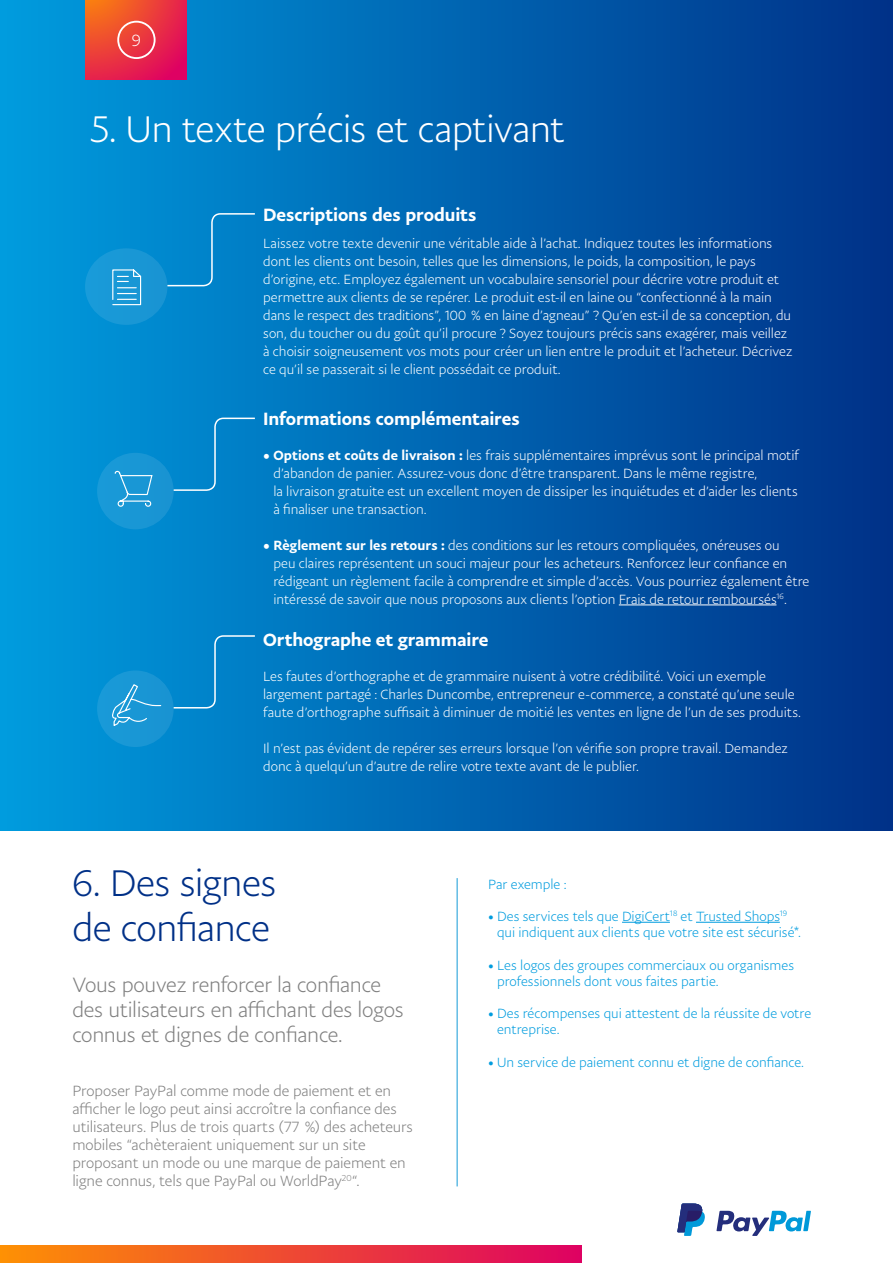
<style>
.page{position:relative;width:893px;height:1263px;background:#fff}
.page>*{position:absolute;margin:0;border:0;box-sizing:border-box;transform-origin:0 0}
.t1{font:300 37.5px "Pay Pal Sans Big";letter-spacing:-.02em;color:#fff}
.t2{font:300 37.5px/45px "Pay Pal Sans Big";letter-spacing:-.015em;color:#003087}
.t3{font:300 21px/25.2px "Pay Pal Sans Big";letter-spacing:-.015em;color:#808080}
.t4{font:500 18px "Pay Pal Sans Big";letter-spacing:-.005em;color:#fff}
.t5{font:300 16.5px "Pay Pal Sans Big";color:#fff}
.t6{font:300 15px/18px "Pay Pal Sans Big";letter-spacing:-.005em;color:#808080}
.t7{font:300 13.5px/18px "Pay Pal Sans Big";color:#fff}
.t8{font:300 13.5px/16.2px "Pay Pal Sans Big";color:#009cde}
.s1{font-weight:500}
</style>
<div class="page">
<div style="left:0;top:0;width:893px;height:830px;background:linear-gradient(to right,#009cde,#003188)"></div>
<hr style="left:619px;top:605px;width:157px;height:1px;background:#fff">
<div style="left:97px;top:670px;width:77px;height:77px;background:#1997d5;border-radius:50%"></div>
<div style="left:172px;top:634px;width:84px;height:75px;background:#0083ca"></div>
<svg style="left:112px;top:684px;width:50px;height:42px"></svg>
<div style="left:97px;top:453px;width:77px;height:76px;background:#1997d5;border-radius:50%"></div>
<div style="left:172px;top:417px;width:84px;height:75px;background:#0083ca"></div>
<svg style="left:114px;top:471px;width:39px;height:36px"></svg>
<div style="left:85px;top:248px;width:82px;height:77px;background:#1998d6;border-radius:50%"></div>
<div style="left:166px;top:212px;width:90px;height:75px;background:#0083ca"></div>
<svg style="left:112px;top:269px;width:30px;height:37px"></svg>
<hr style="left:622px;top:922px;width:48px;height:1px;background:#009cde">
<hr style="left:696px;top:922px;width:84px;height:1px;background:#009cde">
<hr style="left:457px;top:878px;width:1px;height:308px;background:#149bd7">
<svg style="left:86px;top:0;width:101px;height:80px;background:#e93742"></svg>
<div style="left:117px;top:21px;width:39px;height:38px;border:2px solid #fff;border-radius:50%"></div>
<svg style="left:716px;top:1211px;width:95px;height:25px"></svg>
<svg style="left:677px;top:1203px;width:28px;height:33px"></svg>
<div style="left:0;top:1245px;width:581px;height:18px;background:linear-gradient(to right,#fe9103,#de0162)"></div>
<p class="t5" style="left:132px;top:30px;width:11px">9</p>
<h1 class="t1" style="left:90px;top:106px;width:476px">5. Un texte précis et captivant</h1>
<h3 class="t4" style="left:263px;top:203px;width:215px">Descriptions des produits</h3>
<p class="t7" style="left:263px;top:234px;width:531px">Laissez votre texte devenir une véritable aide à l’achat. Indiquez toutes les informations dont les clients ont besoin, telles que les dimensions, le poids, la composition, le pays d’origine, etc. Employez également un vocabulaire sensoriel pour décrire votre produit et permettre aux clients de se repérer. Le produit est-il en laine ou “confectionné à la main dans le respect des traditions”, 100 % en laine d’agneau” ? Qu’en est-il de sa conception, du son, du toucher ou du goût qu’il procure ? Soyez toujours précis sans exagérer, mais veillez à choisir soigneusement vos mots pour créer un lien entre le produit et l’acheteur. Décrivez ce qu’il se passerait si le client possédait ce produit.</p>
<h3 class="t4" style="left:263px;top:407px;width:258px">Informations complémentaires</h3>
<p class="t7" style="left:273px;top:446px;width:527px;text-indent:-10px"><span class="s1">• Options et coûts de livraison :</span> les frais supplémentaires imprévus sont le principal motif d’abandon de panier. Assurez-vous donc d’être transparent. Dans le même registre,<br>la livraison gratuite est un excellent moyen de dissiper les inquiétudes et d’aider les clients à finaliser une transaction.</p>
<p class="t7" style="left:273px;top:536px;width:537px;text-indent:-10px"><span class="s1">• Règlement sur les retours :</span> des conditions sur les retours compliquées, onéreuses ou<br>peu claires représentent un souci majeur pour les acheteurs. Renforcez leur confiance en rédigeant un règlement facile à comprendre et simple d’accès. Vous pourriez également être intéressé de savoir que nous proposons aux clients l’option Frais de retour remboursés<sup>16</sup>.</p>
<h3 class="t4" style="left:263px;top:628px;width:227px">Orthographe et grammaire</h3>
<p class="t7" style="left:263px;top:667px;width:539px">Les fautes d’orthographe et de grammaire nuisent à votre crédibilité. Voici un exemple largement partagé : Charles Duncombe, entrepreneur e-commerce, a constaté qu’une seule faute d’orthographe suffisait à diminuer de moitié les ventes en ligne de l’un de ses produits.</p>
<p class="t7" style="left:263px;top:739px;width:526px">Il n’est pas évident de repérer ses erreurs lorsque l’on vérifie son propre travail. Demandez donc à quelqu’un d’autre de relire votre texte avant de le publier.</p>
<h1 class="t2" style="left:72px;top:860px;width:206px">6. Des signes de confiance</h1>
<h2 class="t3" style="left:72px;top:971px;width:333px">Vous pouvez renforcer la confiance des utilisateurs en affichant des logos connus et dignes de confiance.</h2>
<p class="t6" style="left:72px;top:1082px;width:342px">Proposer PayPal comme mode de paiement et en afficher le logo peut ainsi accroître la confiance des utilisateurs. Plus de trois quarts (77 %) des acheteurs mobiles “achèteraient uniquement sur un site proposant un mode ou une marque de paiement en ligne connus, tels que PayPal ou WorldPay<sup>20</sup>“.</p>
<p class="t8" style="left:488px;top:875px;width:80px">Par exemple :</p>
<p class="t8" style="left:497px;top:908px;width:305px;text-indent:-9px">• Des services tels que DigiCert<sup>18</sup> et Trusted Shops<sup>19 </sup>qui indiquent aux clients que votre site est sécurisé*.</p>
<p class="t8" style="left:497px;top:956px;width:299px;text-indent:-9px">• Les logos des groupes commerciaux ou organismes professionnels dont vous faites partie.</p>
<p class="t8" style="left:497px;top:1005px;width:316px;text-indent:-9px">• Des récompenses qui attestent de la réussite de votre entreprise.</p>
<p class="t8" style="left:488px;top:1054px;width:318px">• Un service de paiement connu et digne de confiance.</p>
</div>
